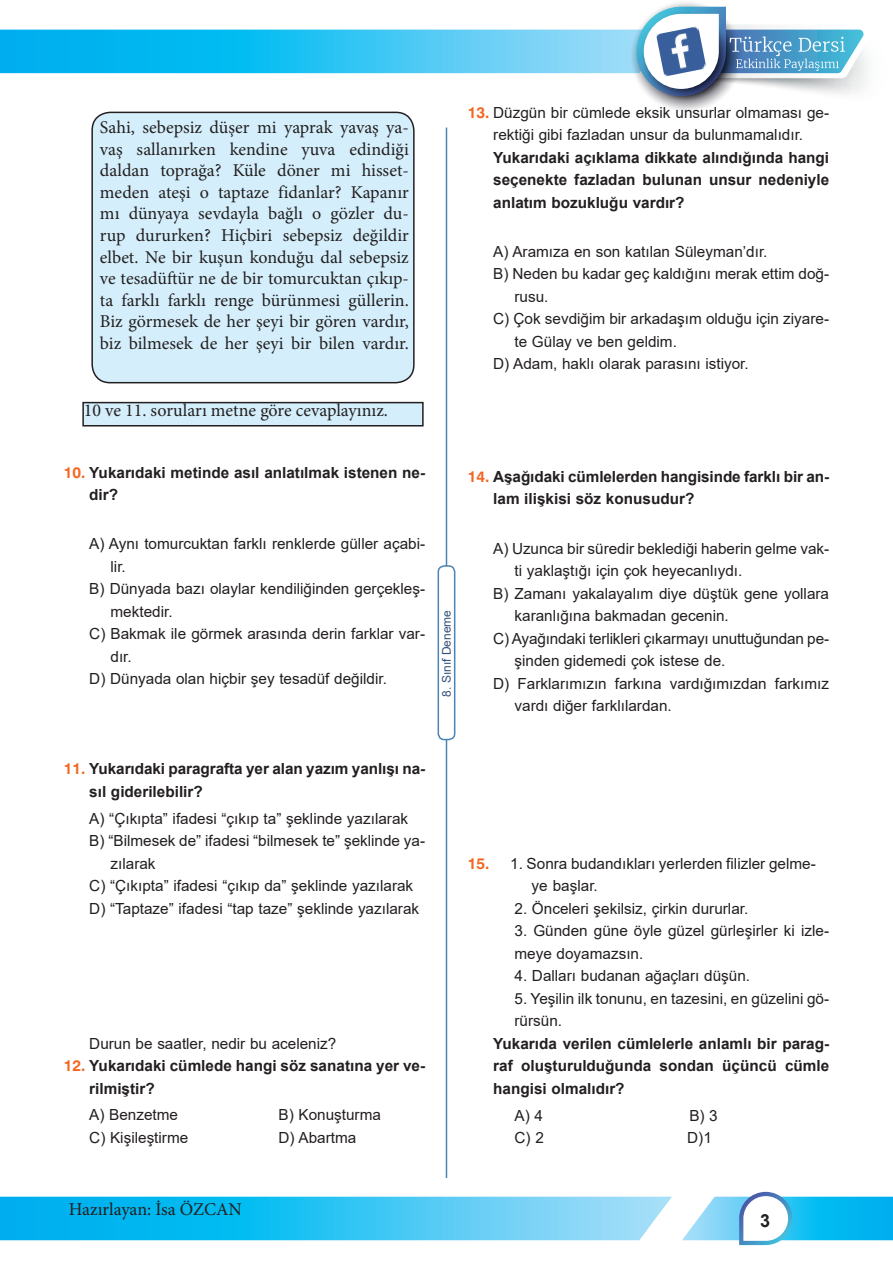
<style>
.page{position:relative;width:893px;height:1263px;background:#fff}
.page>*{position:absolute;margin:0;border:0;box-sizing:border-box;transform-origin:0 0}
.t1{font:18px/21.6px "Minion Pro";color:#231f20;text-align:justify}
.t2{font:700 18px "Arial";color:#231f20}
.ABCD_sklar{font:15.3px/22.5px "Arial";color:#231f20}
.soru_bold{font:700 15.3px/22.5px "Arial";color:#231f20}
.soru_plain{font:15.3px/22.5px "Arial";color:#231f20;text-align:center}
.t3{font:12px "Arial";color:#325178}
.s1{font-family:"Swis 721 BT Bold";color:#f36621}
.s2{font-family:"Swis 721 BT Bold";font-weight:400;color:#f36621}
</style>
<div class="page">
<svg style="left:630px;top:0;width:112px;height:112px"></svg>
<svg style="left:0;top:1197px;width:672px;height:43px;background:#3bc5f3"></svg>
<svg style="left:682px;top:1192px;width:211px;height:53px"></svg>
<svg style="left:0;top:7px;width:868px;height:99px"></svg>
<img style="left:656px;top:26px;width:50px;height:51px">
<hr style="left:446px;top:128px;width:1px;height:1050px;background:#4984b4">
<div style="left:438px;top:566px;width:17px;height:173px;background:#fff;border-radius:6px"></div>
<div style="left:438px;top:565px;width:17px;height:175px;border:2px solid #4984b4;border-radius:6px"></div>
<div style="left:92px;top:112px;width:322px;height:271px;background:#d4effb;border-radius:18px"></div>
<div style="left:91px;top:112px;width:324px;height:271px;border:2px solid #231f20;border-radius:18px"></div>
<div style="left:83px;top:403px;width:340px;height:23px;background:#d4effb"></div>
<div style="left:82px;top:402px;width:342px;height:24px;border:2px solid #231f20"></div>
<p class="t1" style="left:100px;top:116px;width:310px">Sahi, sebepsiz düşer mi yaprak yavaş ya&shy;vaş sallanırken kendine yuva edindiği daldan toprağa? Küle döner mi hisset&shy;meden ateşi o taptaze fidanlar? Kapanır mı dünyaya sevdayla bağlı o gözler du&shy;rup dururken? Hiçbiri sebepsiz değildir elbet. Ne bir kuşun konduğu dal sebepsiz ve tesadüftür ne de bir tomurcuktan çıkıp&shy;ta farklı farklı renge bürünmesi güllerin.<br>Biz görmesek de her şeyi bir gören vardır, biz bilmesek de her şeyi bir bilen vardır.</p>
<p class="t1" style="left:84px;top:400px;width:306px">10 ve 11. soruları metne göre cevaplayınız.</p>
<p class="soru_plain" style="left:468px;top:101px;width:363px"><span class="s1">13.</span> Düzgün bir cümlede eksik unsurlar olmaması ge&shy;rektiği gibi fazladan unsur da bulunmamalıdır.</p>
<p class="soru_bold" style="left:493px;top:146px;width:337px;text-align:justify">Yukarıdaki açıklama dikkate alındığında hangi seçenekte fazladan bulunan unsur nedeniyle anlatım bozukluğu vardır?</p>
<p class="ABCD_sklar" style="left:493px;top:240px;width:276px">A) Aramıza en son katılan Süleyman’dır.</p>
<p class="ABCD_sklar" style="left:514px;top:263px;width:316px;text-indent:-21px">B) Neden bu kadar geç kaldığını merak ettim doğ&shy;rusu.</p>
<p class="ABCD_sklar" style="left:514px;top:308px;width:316px;text-indent:-21px">C) Çok sevdiğim bir arkadaşım olduğu için ziyare&shy;te Gülay ve ben geldim.</p>
<p class="ABCD_sklar" style="left:493px;top:353px;width:257px">D) Adam, haklı olarak parasını istiyor.</p>
<p class="soru_bold" style="left:89px;top:461px;width:337px;text-indent:-26px"><span class="s2">10.</span> Yukarıdaki metinde asıl anlatılmak istenen ne&shy;dir?</p>
<p class="ABCD_sklar" style="left:111px;top:532px;width:316px;text-indent:-21px">A) Aynı tomurcuktan farklı renklerde güller açabi&shy;lir.</p>
<p class="ABCD_sklar" style="left:111px;top:577px;width:316px;text-indent:-21px">B) Dünyada bazı olaylar kendiliğinden gerçekleş&shy;mektedir.</p>
<p class="ABCD_sklar" style="left:111px;top:622px;width:316px;text-indent:-21px">C) Bakmak ile görmek arasında derin farklar var&shy;dır.</p>
<p class="ABCD_sklar" style="left:89px;top:667px;width:299px">D) Dünyada olan hiçbir şey tesadüf değildir.</p>
<p class="t3" style="left:438px;top:697px;width:88px;rotate:-90deg">8. Sınıf Deneme</p>
<p class="soru_bold" style="left:493px;top:465px;width:337px;text-indent:-26px"><span class="s2">14.</span> Aşağıdaki cümlelerden hangisinde farklı bir an&shy;lam ilişkisi söz konusudur?</p>
<p class="ABCD_sklar" style="left:514px;top:537px;width:316px;text-indent:-21px">A) Uzunca bir süredir beklediği haberin gelme vak&shy;ti yaklaştığı için çok heyecanlıydı.</p>
<p class="ABCD_sklar" style="left:514px;top:582px;width:316px;text-indent:-21px">B) Zamanı yakalayalım diye düştük gene yollara karanlığına bakmadan gecenin.</p>
<p class="ABCD_sklar" style="left:514px;top:627px;width:316px;text-indent:-21px">C) Ayağındaki terlikleri çıkarmayı unuttuğundan pe&shy;şinden gidemedi çok istese de.</p>
<p class="ABCD_sklar" style="left:514px;top:672px;width:316px;text-indent:-21px">D) Farklarımızın farkına vardığımızdan farkımız vardı diğer farklılardan.</p>
<p class="soru_bold" style="left:89px;top:758px;width:337px;text-indent:-26px"><span class="s2">11.</span> Yukarıdaki paragrafta yer alan yazım yanlışı na&shy;sıl giderilebilir?</p>
<p class="ABCD_sklar" style="left:89px;top:807px;width:320px">A) “Çıkıpta” ifadesi “çıkıp ta” şeklinde yazılarak</p>
<p class="ABCD_sklar" style="left:111px;top:829px;width:316px;text-indent:-21px">B) “Bilmesek de” ifadesi “bilmesek te” şeklinde ya&shy;zılarak</p>
<p class="ABCD_sklar" style="left:89px;top:874px;width:325px">C) “Çıkıpta” ifadesi “çıkıp da” şeklinde yazılarak</p>
<p class="ABCD_sklar" style="left:89px;top:897px;width:331px">D) “Taptaze” ifadesi “tap taze” şeklinde yazılarak</p>
<p class="ABCD_sklar" style="left:89px;top:1032px;width:249px">Durun be saatler, nedir bu aceleniz?</p>
<p class="soru_bold" style="left:89px;top:1054px;width:337px;text-indent:-26px"><span class="s2">12.</span> Yukarıdaki cümlede hangi söz sanatına yer ve&shy;rilmiştir?</p>
<p class="ABCD_sklar" style="left:89px;top:1103px;width:90px">A) Benzetme</p>
<p class="ABCD_sklar" style="left:279px;top:1103px;width:104px">B) Konuşturma</p>
<p class="ABCD_sklar" style="left:89px;top:1126px;width:101px">C) Kişileştirme</p>
<p class="ABCD_sklar" style="left:278px;top:1126px;width:79px">D) Abartma</p>
<p class="soru_plain" style="left:531px;top:852px;width:286px;text-align:left;text-indent:-64px"><span class="s1">15.</span> 1. Sonra budandıkları yerlerden filizler gelme&shy;ye başlar.</p>
<p class="ABCD_sklar" style="left:514px;top:897px;width:235px">2. Önceleri şekilsiz, çirkin dururlar.</p>
<p class="ABCD_sklar" style="left:514px;top:919px;width:316px">3. Günden güne öyle güzel gürleşirler ki izle&shy;meye doyamazsın.</p>
<p class="ABCD_sklar" style="left:514px;top:964px;width:237px">4. Dalları budanan ağaçları düşün.</p>
<p class="ABCD_sklar" style="left:514px;top:987px;width:316px">5. Yeşilin ilk tonunu, en tazesini, en güzelini gö&shy;rürsün.</p>
<p class="soru_bold" style="left:493px;top:1032px;width:337px;text-align:justify">Yukarıda verilen cümlelerle anlamlı bir parag&shy;raf oluşturulduğunda sondan üçüncü cümle hangisi olmalıdır?</p>
<p class="ABCD_sklar" style="left:514px;top:1104px;width:30px">A) 4</p>
<p class="ABCD_sklar" style="left:689px;top:1104px;width:30px">B) 3</p>
<p class="ABCD_sklar" style="left:514px;top:1126px;width:31px">C) 2</p>
<p class="ABCD_sklar" style="left:687px;top:1126px;width:26px">D)1</p>
<p class="t1" style="left:69px;top:1199px;width:174px">Hazırlayan: İsa ÖZCAN</p>
<p class="t2" style="left:760px;top:1208px;width:12px">3</p>
</div>
